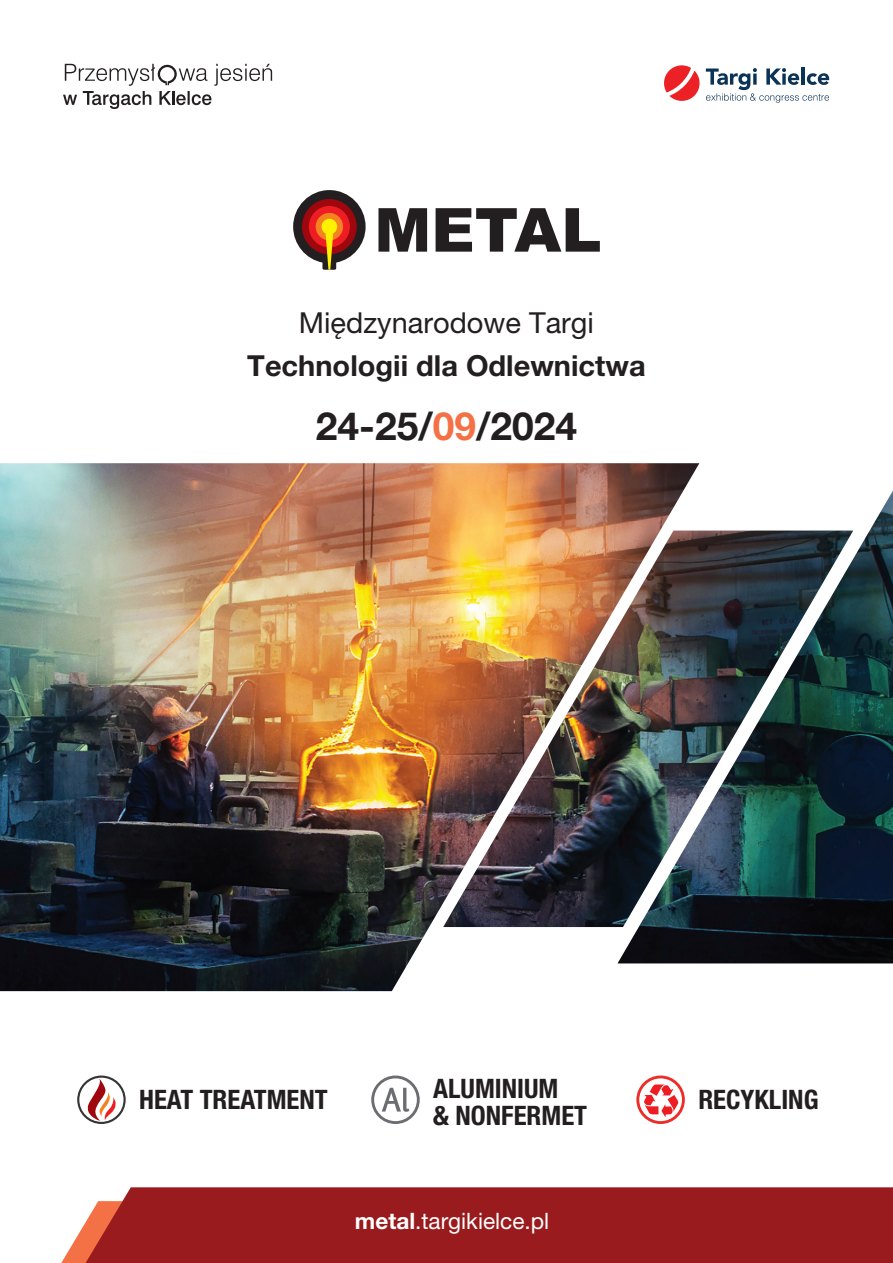
<style>
.page{position:relative;width:893px;height:1263px;background:#fff}
.page>*{position:absolute;margin:0;border:0;box-sizing:border-box;transform-origin:0 0}
.t1{font:700 38.85px "Helvetica Neue LT Pro";color:#231f20}
.t2{font:700 28.95px "Helvetica Neue LT Pro";color:#231f20}
.t3{font:28.95px "Helvetica Neue LT Pro";color:#231f20}
.t4{font:700 condensed 26.85px/26.8px "Helvetica Neue LT Pro";color:#231f20}
.t5{font:22.65px "Helvetica Neue LT Pro";color:#fff}
.s1{color:#f37145}
.s2{font-weight:700}
</style>
<div class="page">
<svg style="left:61px;top:1222px;width:25px;height:41px"></svg>
<svg style="left:378px;top:208px;width:49px;height:44px"></svg>
<svg style="left:436px;top:208px;width:164px;height:44px"></svg>
<svg style="left:293px;top:190px;width:73px;height:80px"></svg>
<svg style="left:371px;top:1075px;width:49px;height:49px"></svg>
<svg style="left:636px;top:1075px;width:49px;height:49px"></svg>
<svg style="left:77px;top:1075px;width:49px;height:49px"></svg>
<svg style="left:664px;top:65px;width:165px;height:38px"></svg>
<svg style="left:63px;top:64px;width:209px;height:45px"></svg>
<div style="left:86px;top:1187px;width:807px;height:76px;background:#991b1e"></div>
<img style="left:0;top:463px;width:893px;height:528px">
<p class="t3" style="left:299px;top:306px;width:296px">Międzynarodowe Targi</p>
<p class="t2" style="left:247px;top:348px;width:400px">Technologii dla Odlewnictwa</p>
<h1 class="t1" style="left:316px;top:402px;width:263px">24-25/<span class="s1">09</span>/2024</h1>
<p class="t4" style="left:433px;top:1074px;width:155px">ALUMINIUM<br>&amp; NONFERMET</p>
<p class="t4" style="left:139px;top:1086px;width:190px">HEAT TREATMENT</p>
<p class="t4" style="left:698px;top:1086px;width:122px">RECYKLING</p>
<p class="t5" style="left:355px;top:1207px;width:196px"><span class="s2">metal</span>.targikielce.pl</p>
</div>
